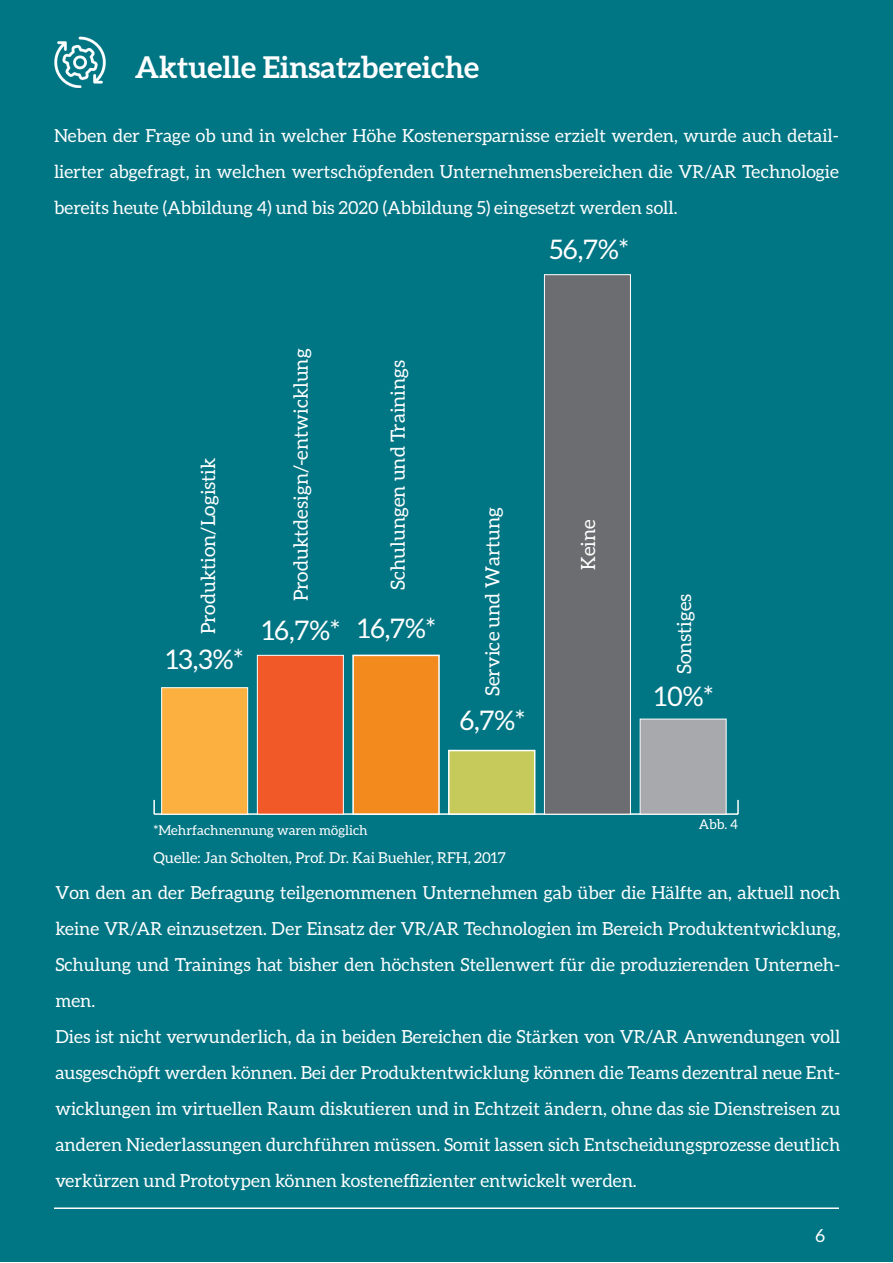
<style>
.page{position:relative;width:893px;height:1263px;background:#fff}
.page>*{position:absolute;margin:0;border:0;box-sizing:border-box;transform-origin:0 0}
.t1{font:700 30px "Aleo";color:#fff}
.t2{font:27px "Aleo";color:#fff}
.t3{font:19.5px "Aleo";color:#fff}
.t4{font:18px/36px "Aleo";color:#fff;text-align:justify}
.t5{font:15px "Aleo";color:#fff}
.t6{font:13.5px "Aleo";color:#fff}
</style>
<div class="page">
<div style="left:1px;top:1px;width:892px;height:1261px;background:#007584"></div>
<hr style="left:54px;top:1207px;width:785px;height:2px;background:#fff">
<img style="left:54px;top:36px;width:52px;height:53px">
<hr style="left:154px;top:813px;width:584px;height:2px;background:#fff">
<svg style="left:153px;top:800px;width:2px;height:14px"></svg>
<svg style="left:737px;top:800px;width:2px;height:14px"></svg>
<div style="left:640px;top:719px;width:86px;height:95px;background:#a8a9ad;border:1px solid #fff"></div>
<div style="left:544px;top:274px;width:87px;height:540px;background:#6c6d70;border:1px solid #fff"></div>
<div style="left:448px;top:750px;width:87px;height:65px;background:#c6ca5b;border:2px solid #fff"></div>
<div style="left:352px;top:655px;width:88px;height:160px;background:#f38a1e;border:2px solid #fff"></div>
<div style="left:257px;top:655px;width:87px;height:159px;background:#f15929;border:1px solid #fff"></div>
<div style="left:161px;top:687px;width:87px;height:127px;background:#fbb03f;border:1px solid #fff"></div>
<p class="t1" style="left:135px;top:50px;width:346px">Aktuelle Einsatzbereiche</p>
<p class="t4" style="left:54px;top:117px;width:786px">Neben der Frage ob und in welcher Höhe Kostenersparnisse erzielt werden, wurde auch detail&shy;lierter abgefragt, in welchen wertschöpfenden Unternehmensbereichen die VR/AR Technologie bereits heute (Abbildung 4) und bis 2020 (Abbildung 5) eingesetzt werden soll.</p>
<p class="t2" style="left:550px;top:234px;width:81px">56,7%*</p>
<p class="t3" style="left:197px;top:634px;width:178px;rotate:-90deg">Produktion/Logistik</p>
<p class="t2" style="left:166px;top:644px;width:79px">13,3%*</p>
<p class="t3" style="left:290px;top:601px;width:254px;rotate:-90deg">Produktdesign/-entwicklung</p>
<p class="t3" style="left:387px;top:590px;width:231px;rotate:-90deg">Schulungen und Trainings</p>
<p class="t2" style="left:262px;top:616px;width:79px">16,7%*</p>
<p class="t2" style="left:358px;top:613px;width:79px">16,7%*</p>
<p class="t3" style="left:482px;top:696px;width:190px;rotate:-90deg">Service und Wartung</p>
<p class="t2" style="left:460px;top:705px;width:67px">6,7%*</p>
<p class="t6" style="left:153px;top:822px;width:216px">*Mehrfachnennung waren möglich</p>
<p class="t5" style="left:153px;top:849px;width:354px">Quelle: Jan Scholten, Prof. Dr. Kai Buehler, RFH, 2017</p>
<p class="t3" style="left:577px;top:570px;width:52px;rotate:-90deg">Keine</p>
<p class="t3" style="left:673px;top:674px;width:82px;rotate:-90deg">Sonstiges</p>
<p class="t2" style="left:654px;top:681px;width:61px">10%*</p>
<p class="t6" style="left:699px;top:817px;width:41px">Abb. 4</p>
<p class="t4" style="left:55px;top:874px;width:786px">Von den an der Befragung teilgenommenen Unternehmen gab über die Hälfte an, aktuell noch keine VR/AR einzusetzen. Der Einsatz der VR/AR Technologien im Bereich Produktentwicklung, Schulung und Trainings hat bisher den höchsten Stellenwert für die produzierenden Unterneh&shy;men.</p>
<p class="t4" style="left:55px;top:1018px;width:786px">Dies ist nicht verwunderlich, da in beiden Bereichen die Stärken von VR/AR Anwendungen voll ausgeschöpft werden können. Bei der Produktentwicklung können die Teams dezentral neue Ent&shy;wicklungen im virtuellen Raum diskutieren und in Echtzeit ändern, ohne das sie Dienstreisen zu anderen Niederlassungen durchführen müssen. Somit lassen sich Entscheidungsprozesse deutlich verkürzen und Prototypen können kosteneffizienter entwickelt werden.</p>
<p class="t4" style="left:815px;top:1217px;width:11px">6</p>
</div>
